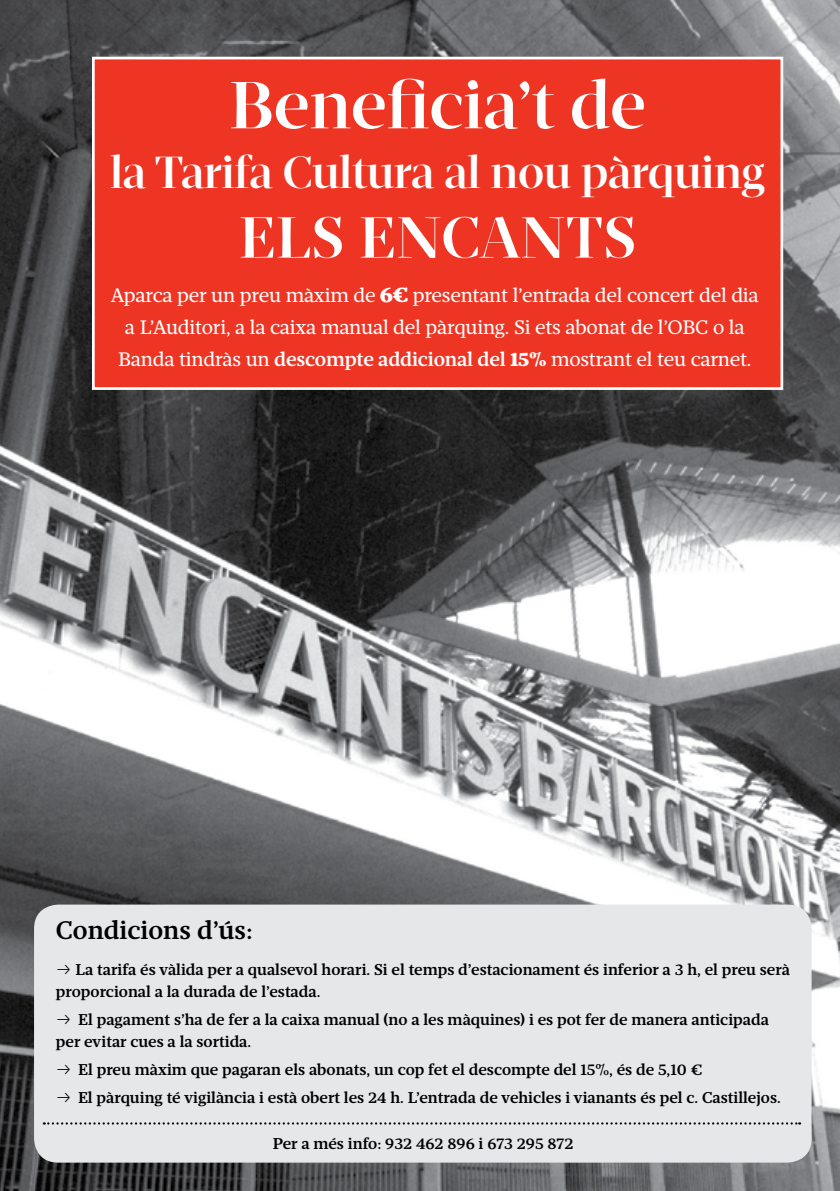
<style>
.page{position:relative;width:840px;height:1191px;background:#fff}
.page>*{position:absolute;margin:0;border:0;box-sizing:border-box;transform-origin:0 0}
.t1{font:500 68px "Mafra Display";color:#fff}
.t2{font:500 59.4px "Mafra Display";letter-spacing:.01em;color:#fff}
.t3{font:500 46px "Mafra Display";letter-spacing:-.01em;color:#fff}
.t4{font:500 26px "Mafra";color:#000}
.t5{font:20px/32px "Mafra";letter-spacing:-.01em;color:#fff;text-align:center}
.t6{font:500 16px/22px "Mafra";color:#000}
.s1{font-weight:900;font-size:22px}
.s2{font-weight:500}
.s3{font-weight:900}
.s4{font-family:"Hermes";font-weight:300}
</style>
<div class="page">
<img style="left:0;top:0;width:839px;height:1191px">
<div style="left:34px;top:904px;width:777px;height:258px;background:#e6e7e8;border-radius:24px"></div>
<svg style="left:44px;top:1122px;width:755px;height:2px"></svg>
<div style="left:93px;top:58px;width:688px;height:330px;background:#ee3524"></div>
<div style="left:92px;top:57px;width:690px;height:333px;border:3px solid #fff"></div>
<h1 class="t1" style="left:229px;top:66px;width:418px">Beneficia’t de</h1>
<h3 class="t3" style="left:110px;top:145px;width:656px">la Tarifa Cultura al nou pàrquing</h3>
<h2 class="t2" style="left:239px;top:203px;width:398px">Els EnCanTs</h2>
<p class="t5" style="left:111px;top:279px;width:649px">Aparca per un preu màxim de <span class="s1">6€</span> presentant l’entrada del concert del dia a L’Auditori, a la caixa manual del pàrquing. Si ets abonat de l’OBC o la<br>Banda tindràs un <span class="s2">descompte addicional del</span> <span class="s3">15%</span> mostrant el teu carnet.</p>
<h3 class="t4" style="left:56px;top:914px;width:198px">Condicions d’ús:</h3>
<p class="t6" style="left:56px;top:958px;width:735px"><span class="s4">→</span> la tarifa és vàlida per a qualsevol horari. Si el temps d’estacionament és inferior a 3 h, el preu serà proporcional a la durada de l’estada.</p>
<p class="t6" style="left:56px;top:1008px;width:714px"><span class="s4">→</span> el pagament s’ha de fer a la caixa manual (no a les màquines) i es pot fer de manera anticipada per evitar cues a la sortida.</p>
<p class="t6" style="left:56px;top:1058px;width:647px"><span class="s4">→</span> el preu màxim que pagaran els abonats, un cop fet el descompte del 15%, és de 5,10 €</p>
<p class="t6" style="left:56px;top:1086px;width:726px"><span class="s4">→</span> el pàrquing té vigilància i està obert les 24 h. l’entrada de vehicles i vianants és pel c. Castillejos.</p>
<p class="t6" style="left:272px;top:1132px;width:302px">Per a més info: 932 462 896 i 673 295 872</p>
</div>
